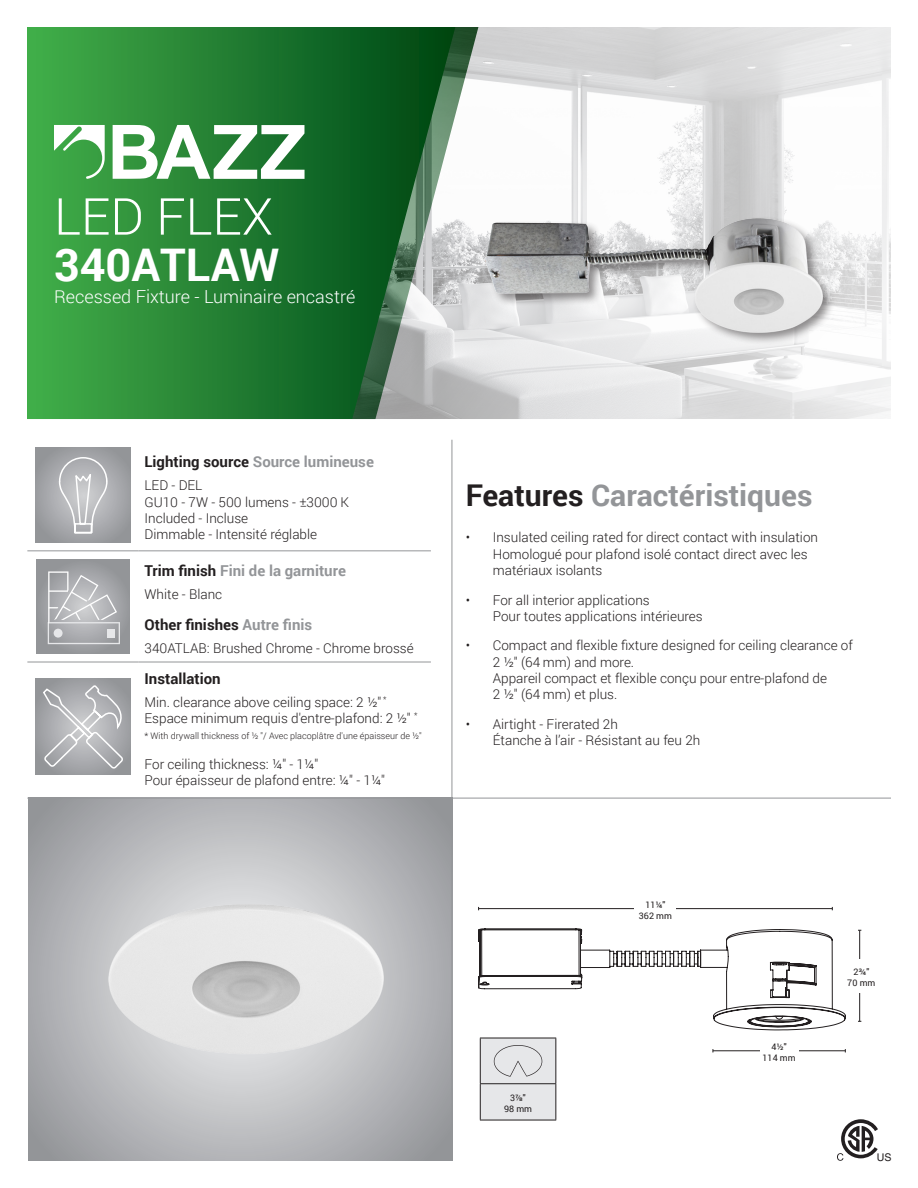
<style>
.page{position:relative;width:918px;height:1188px;background:#fff}
.page>*{position:absolute;margin:0;border:0;box-sizing:border-box;transform-origin:0 0}
.serie{font:300 51px "Roboto";color:#fff}
.code_produit{font:700 45px "Roboto";color:#fff}
.moyen_titre{font:700 30px "Roboto";color:#939598}
.catégorie{font:300 18px "Roboto";color:#fff}
.mini_titre{font:700 15px "Roboto";color:#939598}
.mini_titre-2{font:700 15px "Roboto";color:#231f20}
.texte{font:300 13.5px/16.2px "Roboto";color:#231f20}
.t1{font:10.65px "Helvetica";color:#231f20}
.texte-2{font:300 9px "Roboto";color:#231f20}
.mesure{font:9px/10.8px "Roboto";color:#231f20;text-align:center}
.s1{color:#231f20}
.s2{color:#939598}
</style>
<div class="page">
<svg style="left:837px;top:1119px;width:41px;height:42px"></svg>
<svg style="left:27px;top:27px;width:325px;height:392px;background:#278636"></svg>
<img style="left:352px;top:27px;width:539px;height:392px">
<svg style="left:54px;top:125px;width:51px;height:54px"></svg>
<svg style="left:113px;top:125px;width:192px;height:54px"></svg>
<img style="left:472px;top:138px;width:369px;height:281px">
<img style="left:28px;top:799px;width:424px;height:362px">
<hr style="left:452px;top:440px;width:1px;height:721px;background:#939598">
<hr style="left:27px;top:798px;width:864px;height:1px;background:#939598">
<hr style="left:27px;top:550px;width:112px;height:1px;background:#939598">
<hr style="left:139px;top:550px;width:292px;height:1px;background:#939598">
<hr style="left:27px;top:662px;width:112px;height:1px;background:#939598">
<hr style="left:139px;top:662px;width:292px;height:1px;background:#939598">
<svg style="left:36px;top:448px;width:94px;height:95px;background:#9e9fa3"></svg>
<svg style="left:58px;top:456px;width:50px;height:78px;background:#bebfc2"></svg>
<div style="left:36px;top:560px;width:94px;height:93px;background:#95979a"></div>
<svg style="left:48px;top:571px;width:72px;height:73px"></svg>
<div style="left:36px;top:679px;width:94px;height:95px;background:#999b9e"></div>
<svg style="left:43px;top:685px;width:82px;height:84px"></svg>
<hr style="left:479px;top:908px;width:353px;height:1px;background:#231f20">
<hr style="left:713px;top:1050px;width:132px;height:1px;background:#231f20">
<hr style="left:859px;top:930px;width:1px;height:91px;background:#231f20">
<div style="left:635px;top:899px;width:41px;height:20px;background:#fff"></div>
<div style="left:760px;top:1041px;width:38px;height:20px;background:#fff"></div>
<div style="left:841px;top:959px;width:41px;height:34px;background:#fff"></div>
<hr style="left:480px;top:1120px;width:76px;height:1px;background:#231f20">
<svg style="left:480px;top:1038px;width:76px;height:82px;background:#dadbdd"></svg>
<svg style="left:478px;top:928px;width:368px;height:103px"></svg>
<p class="serie" style="left:54px;top:181px;width:221px">LED FLEX</p>
<p class="code_produit" style="left:54px;top:233px;width:227px">340ATLAW</p>
<p class="catégorie" style="left:54px;top:284px;width:303px">Recessed Fixture - Luminaire encastré</p>
<p class="mini_titre" style="left:145px;top:451px;width:231px"><span class="s1">Lighting source</span> Source lumineuse</p>
<p class="texte" style="left:145px;top:477px;width:206px">LED - DEL<br>GU10 - 7W - 500 lumens - ±3000 K<br>Included - Incluse<br>Dimmable - Intensité réglable</p>
<p class="mini_titre" style="left:145px;top:560px;width:203px"><span class="s1">Trim finish</span> Fini de la garniture</p>
<p class="texte" style="left:145px;top:585px;width:79px">White - Blanc</p>
<p class="mini_titre-2" style="left:145px;top:614px;width:169px">Other finishes <span class="s2">Autre finis</span></p>
<p class="texte" style="left:145px;top:640px;width:271px">340ATLAB: Brushed Chrome - Chrome brossé</p>
<p class="mini_titre-2" style="left:145px;top:668px;width:78px">Installation</p>
<p class="texte" style="left:145px;top:693px;width:274px">Min. clearance above ceiling space: 2 ½" <sup>*<br></sup>Espace minimum requis d'entre-plafond: 2 ½" <sup>*</sup></p>
<p class="texte-2" style="left:145px;top:730px;width:279px">* With drywall thickness of ½ "/ Avec placoplâtre d'une épaisseur de ½"</p>
<p class="texte" style="left:145px;top:755px;width:242px">For ceiling thickness: ¼" - 1¼"<br>Pour épaisseur de plafond entre: ¼" - 1¼"</p>
<p class="moyen_titre" style="left:466px;top:474px;width:348px"><span class="s1">Features</span> Caractéristiques</p>
<p class="texte" style="left:493px;top:529px;width:327px;text-indent:-27px">• Insulated ceiling rated for direct contact with insulation<br>Homologué pour plafond isolé contact direct avec les matériaux isolants</p>
<p class="texte" style="left:493px;top:591px;width:211px;text-indent:-27px">• For all interior applications<br>Pour toutes applications intérieures</p>
<p class="texte" style="left:493px;top:637px;width:362px;text-indent:-27px">• Compact and flexible fixture designed for ceiling clearance of 2 ½" (64 mm) and more.<br>Appareil compact et flexible conçu pour entre-plafond de<br>2 ½" (64 mm) et plus.</p>
<p class="texte" style="left:493px;top:715px;width:209px;text-indent:-27px">• Airtight - Firerated 2h<br>Étanche à l’air - Résistant au feu 2h</p>
<p class="mesure" style="left:504px;top:1092px;width:30px">3⅞"<br>98 mm</p>
<p class="mesure" style="left:639px;top:899px;width:35px">11¼"<br>362 mm</p>
<p class="mesure" style="left:763px;top:1041px;width:35px">4½"<br>114 mm</p>
<p class="mesure" style="left:847px;top:966px;width:30px">2¾"<br>70 mm</p>
<p class="t1" style="left:877px;top:1151px;width:16px">US</p>
</div>
